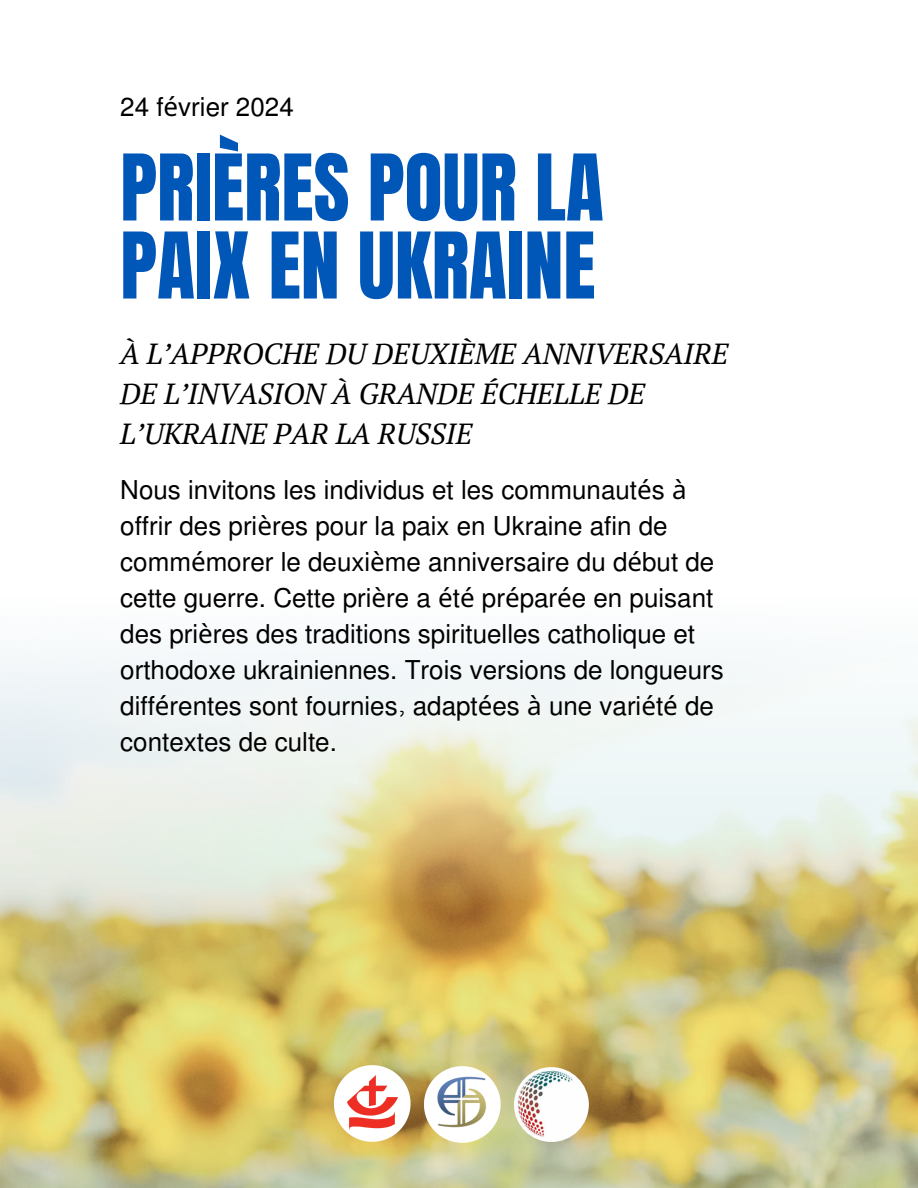
<style>
.page{position:relative;width:918px;height:1188px;background:#fff}
.page>*{position:absolute;margin:0;border:0;box-sizing:border-box;transform-origin:0 0}
.t1{font:78px/78px "Anton";color:#0057b7}
.t2{font:italic 28.95px/40.2px "PT Serif";color:#000}
.t3{font:25.95px/36.2px "Mukti";color:#000}
.s1{font-family:"Noto Sans"}
</style>
<div class="page">
<img style="left:0;top:903px;width:918px;height:285px">
<svg style="left:0;top:653px;width:918px;height:250px;fill:#ecf2f0"></svg>
<svg style="left:334px;top:1065px;width:77px;height:77px"></svg>
<img style="left:514px;top:1067px;width:75px;height:75px;border-radius:50%">
<img style="left:348px;top:1075px;width:49px;height:54px">
<svg style="left:424px;top:1066px;width:77px;height:77px"></svg>
<img style="left:427px;top:1069px;width:71px;height:71px;border-radius:50%">
<h1 class="t3" style="left:120px;top:87px;width:175px">24 f<span class="s1">é</span>vrier 2024</h1>
<p class="t1" style="left:120px;top:150px;width:485px">PRIÈRES POUR LA<br>PAIX EN UKRAINE</p>
<p class="t2" style="left:120px;top:333px;width:610px">À L’APPROCHE DU DEUXIÈME ANNIVERSAIRE<br>DE L’INVASION À GRANDE ÉCHELLE DE<br>L’UKRAINE PAR LA RUSSIE</p>
<h2 class="t3" style="left:120px;top:470px;width:605px">Nous invitons les individus et les communaut<span class="s1">é</span>s <span class="s1">à </span>offrir des pri<span class="s1">è</span>res pour la paix en Ukraine afin de comm<span class="s1">é</span>morer le deuxi<span class="s1">è</span>me anniversaire du d<span class="s1">é</span>but de cette guerre. Cette pri<span class="s1">è</span>re a <span class="s1">é</span>t<span class="s1">é</span> pr<span class="s1">é</span>par<span class="s1">é</span>e en puisant des pri<span class="s1">è</span>res des traditions spirituelles catholique et orthodoxe ukrainiennes. Trois versions de longueurs diff<span class="s1">é</span>rentes sont fournies, adapt<span class="s1">é</span>es <span class="s1">à</span> une vari<span class="s1">é</span>t<span class="s1">é</span> de contextes de culte.</h2>
</div>
